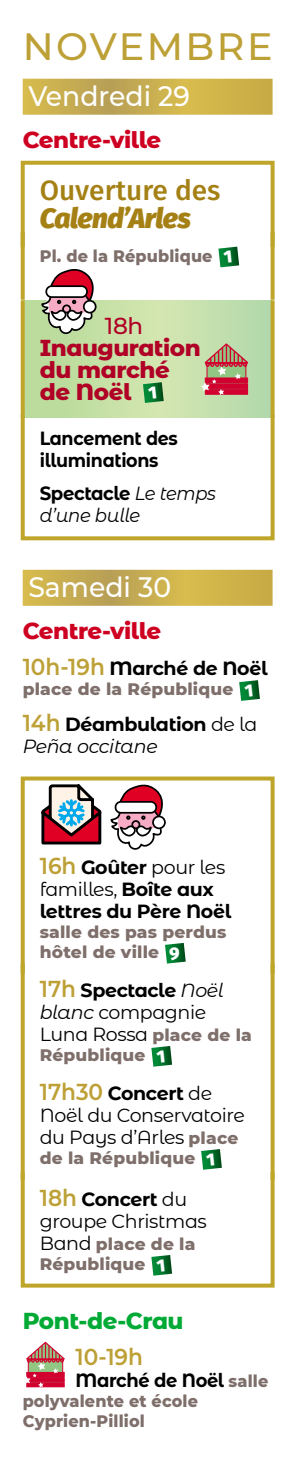
<style>
.page{position:relative;width:301px;height:1458px;background:#fff}
.page>*{position:absolute;margin:0;border:0;box-sizing:border-box;transform-origin:0 0}
.t1{font:500 38px "Montserrat";letter-spacing:.065em;color:#bda036}
.t2{font:500 28px "Montserrat";color:#fff;scale:.95 1}
.t3{font:500 28px "Fira Sans";color:#a58115}
.t4{font:italic 800 28px "Fira Sans";letter-spacing:-.02em;color:#a58115}
.t5{font:800 23px/22px "Montserrat Alternates";letter-spacing:-.02em;color:#b00026}
.t6{font:800 23px "Montserrat Alternates";letter-spacing:-.02em;color:#ce0021}
.t7{font:800 23px "Montserrat Alternates";letter-spacing:-.02em;color:#01aa34}
.t8{font:600 23px "Montserrat Alternates";color:#bda036;scale:.94 1}
.t9{font:500 23px "Montserrat Alternates";color:#b00026}
.t10{font:19px/22px "Montserrat Alternates";letter-spacing:-.02em;color:#000}
.t11{font:700 19px/22px "Montserrat Alternates";letter-spacing:-.02em;color:#000}
.t12{font:italic 19px/22px "Montserrat Alternates";letter-spacing:-.02em;color:#000;scale:.95 1}
.t13{font:700 19px/22px "Montserrat Alternates";letter-spacing:-.02em;color:#000;scale:.92 1}
.t14{font:700 19px "Montserrat Alternates";letter-spacing:-.02em;color:#000;scale:.94 1}
.t15{font:800 17px/20px "Montserrat";letter-spacing:.01em;color:#7e6f6b}
.t16{font:800 17px/20px "Montserrat";letter-spacing:.01em;color:#7e6f6b;scale:.94 1}
.s1{font-weight:700;font-style:normal}
.s2{font-weight:600;font-size:23px;color:#bda036}
.s3{font-weight:400}
.s4{font-weight:400;font-style:italic}
.s5{font-weight:700}
.s6{font-style:italic}
.s7{font-family:"Montserrat";font-weight:800;font-size:17px;color:#7e6f6b}
.s8{font-family:"Montserrat Alternates";font-weight:400;font-size:19px;color:#000}
</style>
<div class="page">
<svg style="left:23px;top:79px;width:249px;height:36px;background:#caaf4f"></svg>
<div style="left:21px;top:161px;width:253px;height:88px;border:4px solid #bfa62b"></div>
<svg style="left:21px;top:232px;width:4px;height:68px"></svg>
<svg style="left:270px;top:232px;width:4px;height:68px"></svg>
<svg style="left:25px;top:300px;width:245px;height:113px;background:#c4dfa8"></svg>
<svg style="left:21px;top:300px;width:4px;height:113px"></svg>
<svg style="left:270px;top:300px;width:4px;height:113px"></svg>
<div style="left:21px;top:413px;width:253px;height:127px;border:4px solid #bfa62b"></div>
<svg style="left:23px;top:569px;width:249px;height:36px;background:#cbb152"></svg>
<div style="left:21px;top:776px;width:253px;height:199px;border:4px solid #bfa62b"></div>
<svg style="left:21px;top:963px;width:4px;height:207px"></svg>
<svg style="left:270px;top:963px;width:4px;height:207px"></svg>
<div style="left:21px;top:1170px;width:253px;height:117px;border:4px solid #bfa62b"></div>
<svg style="left:40px;top:269px;width:59px;height:66px"></svg>
<svg style="left:200px;top:342px;width:51px;height:54px;background:#be8476"></svg>
<svg style="left:41px;top:784px;width:61px;height:61px;background:#a07782"></svg>
<div style="left:67px;top:808px;width:9px;height:9px;border:3px solid #00a9ec;border-radius:50%"></div>
<svg style="left:110px;top:784px;width:56px;height:66px"></svg>
<svg style="left:26px;top:1342px;width:39px;height:46px"></svg>
<svg style="left:218px;top:246px;width:21px;height:21px"></svg>
<svg style="left:143px;top:382px;width:20px;height:21px"></svg>
<svg style="left:239px;top:680px;width:20px;height:20px"></svg>
<svg style="left:165px;top:942px;width:20px;height:21px"></svg>
<svg style="left:151px;top:1046px;width:21px;height:20px"></svg>
<svg style="left:201px;top:1149px;width:21px;height:20px"></svg>
<svg style="left:151px;top:1255px;width:21px;height:20px"></svg>
<h1 class="t1" style="left:23px;top:19px;width:251px">NOVEMBRE</h1>
<h2 class="t2" style="left:28px;top:77px;width:171px">Vendredi 29</h2>
<p class="t6" style="left:23px;top:123px;width:140px">Centre-ville</p>
<h2 class="t3" style="left:40px;top:168px;width:182px">Ouverture des</h2>
<h2 class="t4" style="left:40px;top:193px;width:152px">Calend’Arles</h2>
<p class="t16" style="left:40px;top:245px;width:185px">Pl. de la République</p>
<p class="t9" style="left:105px;top:310px;width:40px">18h</p>
<p class="t5" style="left:40px;top:335px;width:162px">Inauguration du marché de Noël</p>
<p class="t13" style="left:40px;top:426px;width:151px">Lancement des illuminations</p>
<p class="t12" style="left:40px;top:481px;width:187px"><span class="s1">Spectacle</span> Le temps d’une bulle</p>
<h2 class="t2" style="left:28px;top:567px;width:152px">Samedi 30</h2>
<p class="t6" style="left:23px;top:614px;width:140px">Centre-ville</p>
<p class="t11" style="left:23px;top:656px;width:246px"><span class="s2">10h-19h</span> Marché de Noël</p>
<p class="t15" style="left:23px;top:678px;width:212px">place de la République</p>
<p class="t11" style="left:23px;top:712px;width:236px"><span class="s2">14h</span> Déambulation <span class="s3">de la<br></span><span class="s4">Peña occitane</span></p>
<p class="t11" style="left:40px;top:855px;width:193px"><span class="s2">16h</span> Goûter <span class="s3">pour les familles,</span> Boîte aux lettres du Père Noël</p>
<p class="t15" style="left:40px;top:920px;width:188px">salle des pas perdus hôtel de ville</p>
<p class="t10" style="left:40px;top:978px;width:213px"><span class="s2">17h</span> <span class="s5">Spectacle</span> <span class="s6">Noël blanc</span> compagnie<br>Luna Rossa <span class="s7">place de la</span></p>
<p class="t15" style="left:40px;top:1043px;width:107px">République</p>
<p class="t10" style="left:40px;top:1081px;width:206px"><span class="s2">17h30</span> <span class="s5">Concert</span> de<br>Noël du Conservatoire du Pays d’Arles <span class="s7">place</span></p>
<p class="t15" style="left:40px;top:1146px;width:157px">de la République</p>
<p class="t10" style="left:40px;top:1187px;width:168px"><span class="s2">18h</span> <span class="s5">Concert</span> du groupe Christmas</p>
<p class="t15" style="left:40px;top:1232px;width:157px"><span class="s8">Band</span> place de la<br>République</p>
<p class="t7" style="left:23px;top:1303px;width:162px">Pont-de-Crau</p>
<p class="t8" style="left:75px;top:1340px;width:73px">10-19h</p>
<p class="t14" style="left:75px;top:1366px;width:206px">Marché de Noël <span class="s7">salle</span></p>
<p class="t16" style="left:23px;top:1389px;width:188px">polyvalente et école<br>Cyprien-Pilliol</p>
</div>
